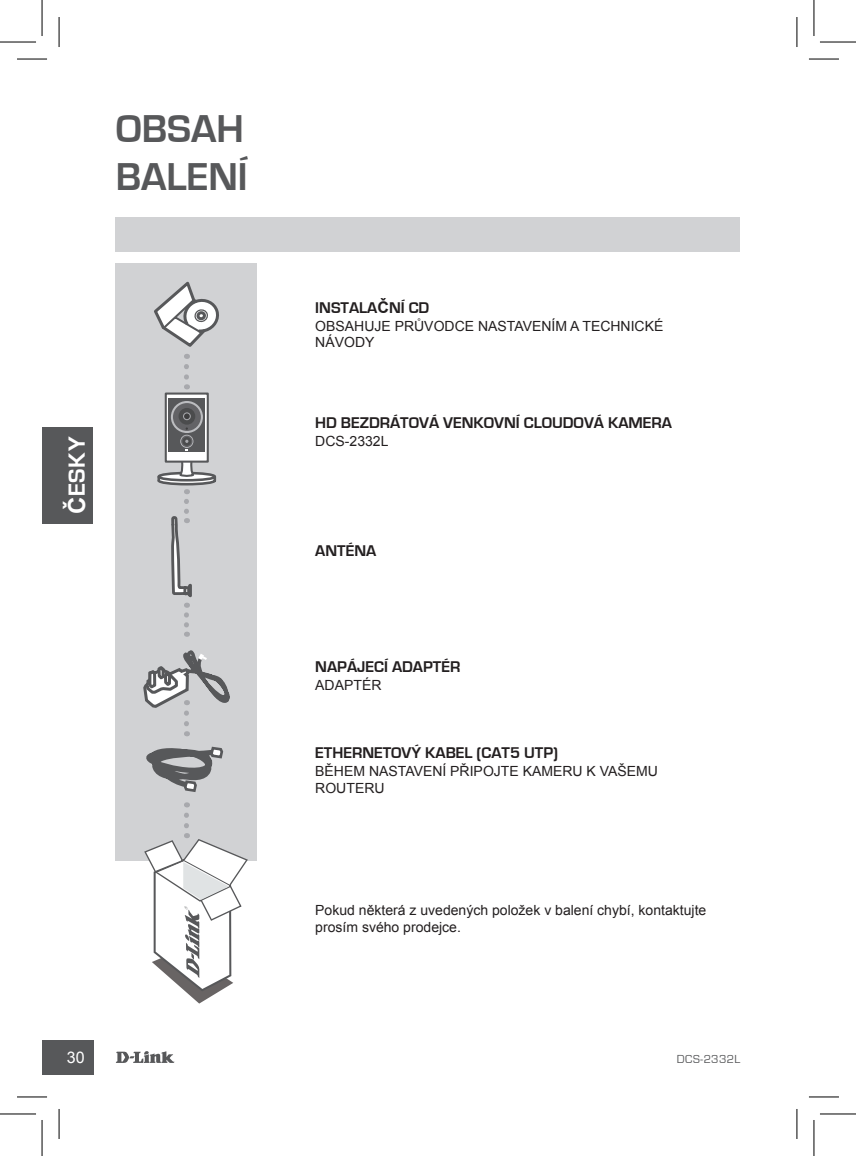
<style>
.page{position:relative;width:856px;height:1156px;background:#fff}
.page>*{position:absolute;margin:0;border:0;box-sizing:border-box;transform-origin:0 0}
.t1{font:700 40px/48px "Eurostile";color:#57585a}
.t2{font:700 24px "Eurostile";color:#fff}
.t3{font:700 16px "Eurostile";color:#231f20}
.t4{font:16px "Arial";color:#fff}
.t5{font:14px/16.8px "Arial";color:#231f20}
.t6{font:12px "Eurostile";letter-spacing:.03em;color:#57585a}
.s1{font-family:"Arial"}
</style>
<div class="page">
<svg style="left:116px;top:1051px;width:58px;height:12px"></svg>
<div style="left:42px;top:1040px;width:51px;height:34px;background:#57585a"></div>
<div style="left:42px;top:427px;width:51px;height:96px;background:#57585a"></div>
<div style="left:116px;top:217px;width:623px;height:34px;background:#d1d2d4"></div>
<div style="left:116px;top:263px;width:141px;height:598px;background:#d1d2d4"></div>
<svg style="left:146px;top:746px;width:78px;height:46px"></svg>
<svg style="left:184px;top:713px;width:5px;height:23px"></svg>
<svg style="left:144px;top:815px;width:104px;height:188px"></svg>
<svg style="left:154px;top:281px;width:65px;height:78px"></svg>
<svg style="left:184px;top:366px;width:5px;height:23px"></svg>
<svg style="left:157px;top:458px;width:60px;height:36px"></svg>
<div style="left:165px;top:392px;width:44px;height:70px;background:#fff;border:2px solid #57585a"></div>
<div style="left:168px;top:398px;width:37px;height:54px;background:#57585a"></div>
<svg style="left:171px;top:401px;width:32px;height:32px"></svg>
<div style="left:173px;top:403px;width:28px;height:28px;background:#636366;border-radius:50%"></div>
<div style="left:178px;top:408px;width:17px;height:16px;background:#4b4c4d;border-radius:50%"></div>
<svg style="left:183px;top:412px;width:8px;height:8px"></svg>
<svg style="left:184px;top:413px;width:6px;height:6px"></svg>
<svg style="left:180px;top:435px;width:13px;height:13px"></svg>
<svg style="left:181px;top:435px;width:11px;height:12px"></svg>
<svg style="left:182px;top:437px;width:9px;height:8px"></svg>
<svg style="left:143px;top:501px;width:87px;height:206px"></svg>
<hr style="left:17px;top:59px;width:30px;height:1px;background:#000">
<hr style="left:808px;top:59px;width:30px;height:1px;background:#000">
<hr style="left:17px;top:1096px;width:30px;height:1px;background:#000">
<hr style="left:808px;top:1096px;width:30px;height:1px;background:#000">
<hr style="left:59px;top:17px;width:1px;height:30px;background:#000">
<hr style="left:59px;top:1108px;width:1px;height:30px;background:#000">
<hr style="left:796px;top:17px;width:1px;height:30px;background:#000">
<hr style="left:796px;top:1108px;width:1px;height:30px;background:#000">
<hr style="left:0;top:42px;width:36px;height:1px;background:#000">
<hr style="left:819px;top:42px;width:36px;height:1px;background:#000">
<hr style="left:0;top:1113px;width:36px;height:1px;background:#000">
<hr style="left:819px;top:1113px;width:36px;height:1px;background:#000">
<hr style="left:42px;top:0;width:1px;height:36px;background:#000">
<hr style="left:42px;top:1119px;width:1px;height:36px;background:#000">
<hr style="left:813px;top:0;width:1px;height:36px;background:#000">
<hr style="left:813px;top:1119px;width:1px;height:36px;background:#000">
<h1 class="t1" style="left:116px;top:105px;width:133px">OBSAH<br>BALENÍ</h1>
<h2 class="t2" style="left:64px;top:514px;width:80px;rotate:-90deg"><span class="s1">Č</span>ESKY</h2>
<p class="t3" style="left:315px;top:298px;width:115px">INSTALA<span class="s1">Č</span>NÍ CD</p>
<p class="t5" style="left:315px;top:317px;width:349px">OBSAHUJE PRŮVODCE NASTAVENÍM A TECHNICKÉ<br>NÁVODY</p>
<p class="t3" style="left:315px;top:414px;width:358px">HD BEZDRÁTOVÁ VENKOVNÍ CLOUDOVÁ KAMERA</p>
<p class="t5" style="left:315px;top:433px;width:75px">DCS-2332L</p>
<p class="t3" style="left:315px;top:541px;width:12px">ANTÉNA</p>
<p class="t3" style="left:315px;top:658px;width:146px">NAPÁJECÍ ADAPTÉR</p>
<p class="t5" style="left:315px;top:677px;width:68px">ADAPTÉR</p>
<p class="t3" style="left:315px;top:744px;width:244px">ETHERNETOVÝ KABEL (CAT5 UTP)</p>
<p class="t5" style="left:315px;top:762px;width:30px">Během</p>
<p class="t5" style="left:369px;top:762px;width:10px">nastavení</p>
<p class="t5" style="left:450px;top:762px;width:10px">připojte</p>
<p class="t5" style="left:522px;top:762px;width:11px">kameru</p>
<p class="t5" style="left:586px;top:762px;width:51px">kvašemu</p>
<p class="t5" style="left:315px;top:779px;width:11px">routeru</p>
<p class="t5" style="left:315px;top:901px;width:392px">Pokud některá z uvedených položek v balení chybí, kontaktujte prosím svého prodejce.</p>
<p class="t4" style="left:67px;top:1046px;width:19px">30</p>
<p class="t6" style="left:676px;top:1052px;width:64px">DCS-2332L</p>
</div>
